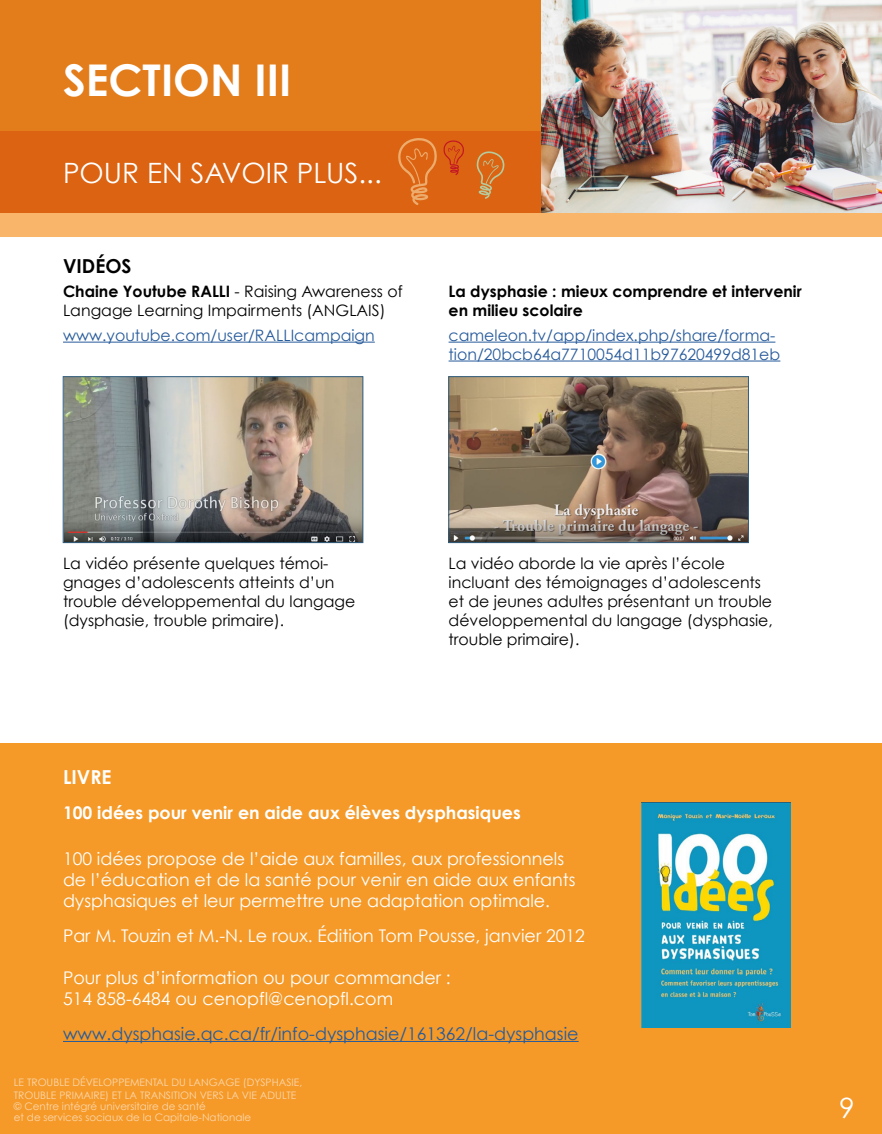
<style>
.page{position:relative;width:882px;height:1134px;background:#fff}
.page>*{position:absolute;margin:0;border:0;box-sizing:border-box;transform-origin:0 0}
.t1{font:700 43.75px "Century Gothic";color:#fff}
.t2{font:28px "Century Gothic";color:#fff}
.t3{font:700 19.25px "Century Gothic";color:#000}
.t4{font:700 19.25px "Century Gothic";color:#fff}
.t5{font:17.5px/21px "Century Gothic";color:#fff}
.t6{font:17.5px "Century Gothic";color:#275b9b}
.t7{font:700 17.5px "Century Gothic";color:#fff}
.t8{font:15.75px/18.9px "Century Gothic";color:#000}
.t9{font:15.75px/18.9px "Century Gothic";color:#275b9b}
.t10{font:700 15.75px/18.9px "Century Gothic";color:#000}
.t11{font:10.33px/12.2px "Century Gothic";color:#fdd8af}
.s1{font-weight:700}
</style>
<div class="page">
<div style="left:0;top:212px;width:882px;height:24px;background:#f9b569"></div>
<div style="left:0;top:116px;width:882px;height:97px;background:#db6312"></div>
<div style="left:0;top:0;width:882px;height:131px;background:#e37d1c"></div>
<div style="left:0;top:743px;width:882px;height:391px;background:#f59a28"></div>
<img style="left:65px;top:378px;width:296px;height:163px">
<div style="left:63px;top:376px;width:300px;height:167px;border:1px solid #325e7e"></div>
<img style="left:451px;top:378px;width:296px;height:163px">
<div style="left:449px;top:376px;width:300px;height:167px;border:1px solid #325e7e"></div>
<hr style="left:63px;top:342px;width:312px;height:1px;background:#275b9b">
<hr style="left:449px;top:342px;width:326px;height:1px;background:#275b9b">
<hr style="left:449px;top:361px;width:331px;height:1px;background:#275b9b">
<hr style="left:63px;top:1041px;width:516px;height:1px;background:#275b9b">
<img style="left:641px;top:802px;width:150px;height:225px">
<img style="left:541px;top:0;width:341px;height:213px">
<svg style="left:398px;top:138px;width:39px;height:67px"></svg>
<svg style="left:443px;top:140px;width:21px;height:35px"></svg>
<svg style="left:476px;top:151px;width:29px;height:48px"></svg>
<h1 class="t1" style="left:63px;top:53px;width:230px">SECTION III</h1>
<h2 class="t2" style="left:63px;top:156px;width:320px">POUR EN SAVOIR PLUS...</h2>
<p class="t3" style="left:63px;top:254px;width:70px">VIDÉOS</p>
<p class="t8" style="left:63px;top:282px;width:341px"><span class="s1">Chaine Youtube RALLI</span> - Raising Awareness of<br>Langage Learning Impairments (ANGLAIS)</p>
<p class="t9" style="left:63px;top:325px;width:313px">www.youtube.com/user/RALLIcampaign</p>
<p class="t10" style="left:449px;top:282px;width:355px">La dysphasie : mieux comprendre et intervenir en milieu scolaire</p>
<p class="t9" style="left:449px;top:325px;width:333px">cameleon.tv/app/index.php/share/forma&shy;tion/20bcb64a7710054d11b97620499d81eb</p>
<p class="t8" style="left:63px;top:554px;width:294px">La vidéo présente quelques témoi&shy;gnages d’adolescents atteints d’un trouble développemental du langage (dysphasie, trouble primaire).</p>
<p class="t8" style="left:449px;top:554px;width:326px">La vidéo aborde la vie après l’école incluant des témoignages d’adolescents et de jeunes adultes présentant un trouble développemental du langage (dysphasie, trouble primaire).</p>
<p class="t4" style="left:63px;top:765px;width:50px">LIVRE</p>
<p class="t7" style="left:63px;top:802px;width:459px">100 idées pour venir en aide aux élèves dysphasiques</p>
<p class="t5" style="left:63px;top:848px;width:514px">100 idées propose de l’aide aux familles, aux professionnels de l’éducation et de la santé pour venir en aide aux enfants dysphasiques et leur permettre une adaptation optimale.</p>
<p class="t5" style="left:63px;top:925px;width:523px">Par M. Touzin et M.-N. Le roux. Édition Tom Pousse, janvier 2012</p>
<p class="t5" style="left:63px;top:967px;width:389px">Pour plus d’information ou pour commander :<br>514 858-6484 ou cenopfl@cenopfl.com</p>
<p class="t6" style="left:63px;top:1023px;width:517px">www.dysphasie.qc.ca/fr/info-dysphasie/161362/la-dysphasie</p>
<p class="t11" style="left:14px;top:1076px;width:290px">LE TROUBLE DÉVELOPPEMENTAL DU LANGAGE (DYSPHASIE,<br>TROUBLE PRIMAIRE) ET LA TRANSITION VERS LA VIE ADULTE</p>
<p class="t11" style="left:14px;top:1100px;width:239px;line-height:11.2px">© Centre intégré universitaire de santé<br>et de services sociaux de la Capitale-Nationale</p>
<h2 class="t2" style="left:839px;top:1091px;width:17px">9</h2>
</div>
